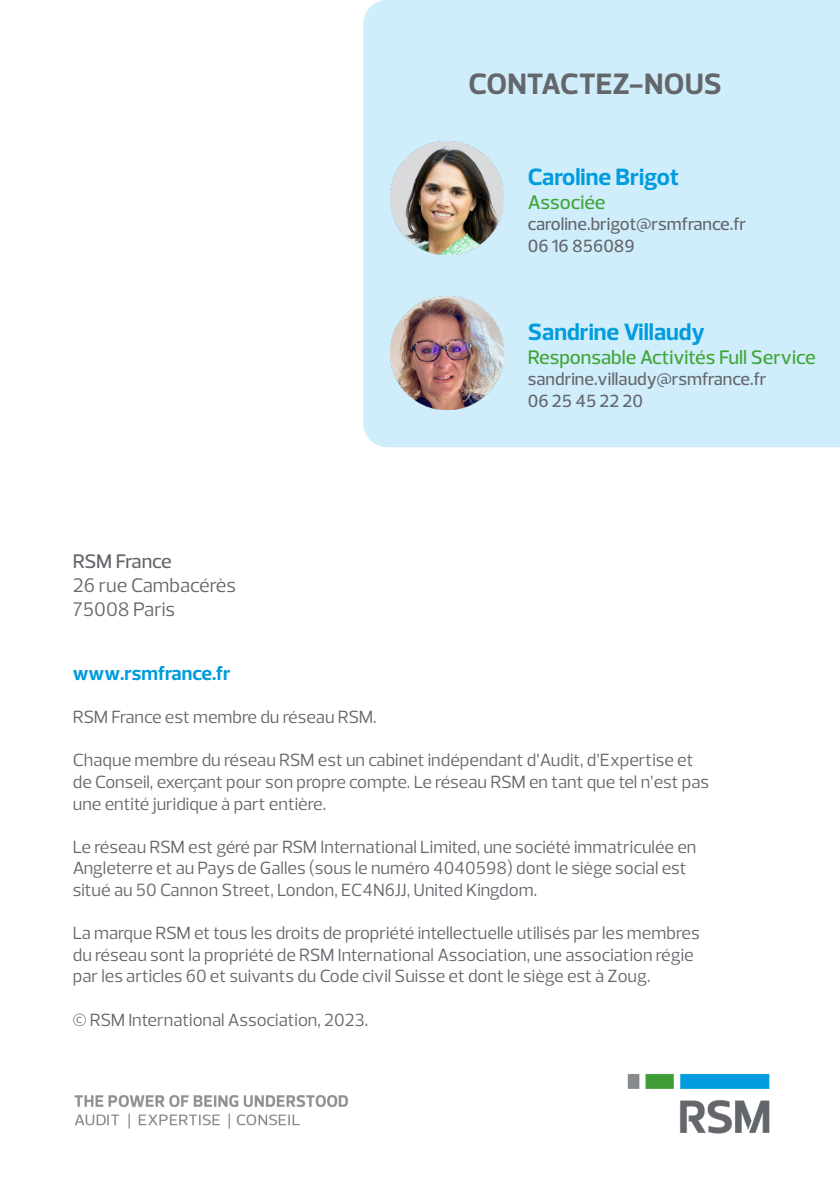
<style>
.page{position:relative;width:840px;height:1191px;background:#fff}
.page>*{position:absolute;margin:0;border:0;box-sizing:border-box;transform-origin:0 0}
.t1{font:700 30px "Prelo";color:#63666b}
.t2{font:700 24px "Prelo";color:#009cde}
.t3{font:500 20px "Prelo";color:#3fa635}
.t4{font:20px "Prelo";color:#63666b}
.t5{font:700 20px "Prelo";color:#009cde}
.t6{font:500 20px "Prelo";letter-spacing:-.025em;color:#63666b}
.t7{font:18px/21.6px "Prelo";color:#63666b}
.t8{font:500 18px "Prelo";color:#63666b}
</style>
<div class="page">
<div style="left:363px;top:0;width:476px;height:447px;background:#cfedfa"></div>
<img style="left:74px;top:1095px;width:274px;height:34px">
<img style="left:627px;top:1073px;width:143px;height:61px">
<img style="left:390px;top:142px;width:113px;height:113px">
<img style="left:390px;top:297px;width:113px;height:113px">
<p class="t1" style="left:468px;top:65px;width:254px">CONTACTEZ-NOUS</p>
<p class="t2" style="left:527px;top:162px;width:153px">Caroline Brigot</p>
<p class="t3" style="left:527px;top:189px;width:79px">Associée</p>
<p class="t8" style="left:527px;top:213px;width:220px">caroline.brigot@rsmfrance.fr</p>
<p class="t8" style="left:527px;top:235px;width:108px">06 16 856089</p>
<p class="t6" style="left:73px;top:548px;width:101px">RSM France</p>
<p class="t4" style="left:73px;top:572px;width:165px">26 rue Cambacérès</p>
<p class="t4" style="left:73px;top:596px;width:104px">75008 Paris</p>
<p class="t2" style="left:527px;top:317px;width:179px">Sandrine Villaudy</p>
<p class="t3" style="left:527px;top:344px;width:289px">Responsable Activités Full Service</p>
<p class="t8" style="left:527px;top:368px;width:240px">sandrine.villaudy@rsmfrance.fr</p>
<p class="t8" style="left:527px;top:390px;width:117px">06 25 45 22 20</p>
<p class="t5" style="left:73px;top:661px;width:159px">www.rsmfrance.fr</p>
<p class="t7" style="left:73px;top:706px;width:305px">RSM France est membre du réseau RSM.</p>
<p class="t7" style="left:73px;top:749px;width:637px">Chaque membre du réseau RSM est un cabinet indépendant d’Audit, d’Expertise et de Conseil, exerçant pour son propre compte. Le réseau RSM en tant que tel n’est pas une entité juridique à part entière.</p>
<p class="t7" style="left:73px;top:836px;width:625px">Le réseau RSM est géré par RSM International Limited, une société immatriculée en<br>Angleterre et au Pays de Galles (sous le numéro 4040598) dont le siège social est situé au 50 Cannon Street, London, EC4N6JJ, United Kingdom.</p>
<p class="t7" style="left:73px;top:922px;width:628px">La marque RSM et tous les droits de propriété intellectuelle utilisés par les membres du réseau sont la propriété de RSM International Association, une association régie par les articles 60 et suivants du Code civil Suisse et dont le siège est à Zoug.</p>
<p class="t7" style="left:73px;top:1009px;width:297px">© RSM International Association, 2023.</p>
</div>
